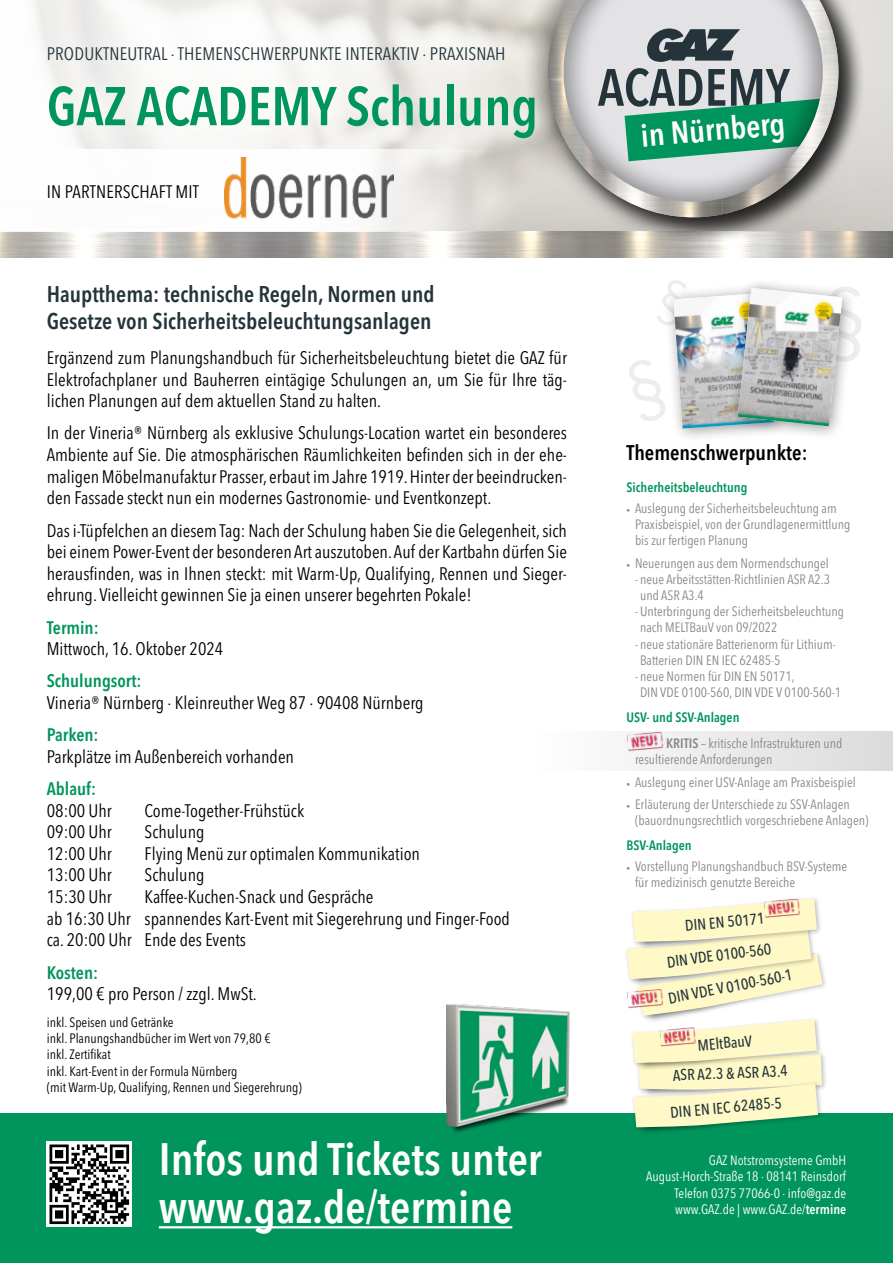
<style>
.page{position:relative;width:893px;height:1263px;background:#fff}
.page>*{position:absolute;margin:0;border:0;box-sizing:border-box;transform-origin:0 0}
.t1{font:600 condensed 54px "Avenir Next LT Pro";color:#00955c}
.t2{font:600 condensed 45px "Avenir Next LT Pro";color:#fff}
.t3{font:600 condensed 31.5px "Avenir Next LT Pro";color:#fff}
.t4{font:600 condensed 22.5px/27px "Avenir Next LT Pro";color:#24343a}
.t5{font:600 condensed 21px "Avenir Next LT Pro";color:#000}
.t6{font:condensed 18px/21.6px "Avenir Next LT Pro";color:#000}
.t7{font:condensed 18px "Avenir Next LT Pro";letter-spacing:.01em;color:#24343a}
.t8{font:500 condensed 15.45px "Avenir Next LT Pro";color:#24343a}
.t9{font:condensed 13.5px/16.2px "Avenir Next LT Pro";color:#878787}
.t10{font:condensed 13.5px/16.2px "Avenir Next LT Pro";color:#000}
.t11{font:condensed 13.5px/16.2px "Avenir Next LT Pro";color:#fff;text-align:right}
.t12{font:600 condensed 13.5px "Avenir Next LT Pro";color:#00955c}
.s1{font-weight:600;color:#00955c}
.s2{font-size:7.5px}
.s3{font-weight:600}
</style>
<div class="page">
<div style="left:535px;top:731px;width:358px;height:39px;background:linear-gradient(to right,#fefefe,#dbdbdb)"></div>
<svg style="left:25px;top:0;width:842px;height:231px"></svg>
<img style="left:0;top:231px;width:893px;height:26px">
<img style="left:627px;top:731px;width:36px;height:20px">
<svg style="left:25px;top:24px;width:496px;height:137px;fill:#f6f5f3"></svg>
<div style="left:0;top:1113px;width:893px;height:150px;background:#00955c"></div>
<svg style="left:47px;top:1142px;width:85px;height:85px"></svg>
<svg style="left:50px;top:1144px;width:79px;height:80px;background:#828282"></svg>
<div style="left:636px;top:1051px;width:192px;height:44px;background:#000;opacity:.25"></div>
<div style="left:635px;top:951px;width:194px;height:70px;background:#000;opacity:.25"></div>
<div style="left:631px;top:1081px;width:193px;height:52px;background:#000;opacity:.25"></div>
<svg style="left:626px;top:898px;width:197px;height:229px"></svg>
<img style="left:764px;top:898px;width:36px;height:20px">
<img style="left:659px;top:1027px;width:37px;height:20px">
<img style="left:627px;top:989px;width:36px;height:20px">
<div style="left:521px;top:0;width:344px;height:244px;background:#000;opacity:.75"></div>
<svg style="left:548px;top:0;width:290px;height:217px;background:#92b2a9"></svg>
<img style="left:548px;top:0;width:37px;height:79px">
<img style="left:578px;top:160px;width:144px;height:57px">
<img style="left:548px;top:79px;width:50px;height:81px">
<img style="left:801px;top:0;width:37px;height:79px">
<img style="left:722px;top:160px;width:87px;height:54px">
<img style="left:788px;top:79px;width:50px;height:81px">
<div style="left:663px;top:282px;width:125px;height:161px;background:#000;opacity:.4"></div>
<div style="left:727px;top:277px;width:130px;height:164px;background:#000;opacity:.4"></div>
<img style="left:673px;top:288px;width:169px;height:141px">
<img style="left:738px;top:288px;width:104px;height:138px">
<img style="left:446px;top:1004px;width:124px;height:129px">
<svg style="left:0;top:149px;width:514px;height:83px"></svg>
<svg style="left:191px;top:128px;width:233px;height:122px;fill:#f2f1ef"></svg>
<img style="left:224px;top:158px;width:170px;height:83px">
<div style="left:23px;top:158px;width:200px;height:67px;background:#fff"></div>
<hr style="left:159px;top:1226px;width:353px;height:2px;background:#fff">
<p class="t7" style="left:47px;top:43px;width:460px">PRODUKTNEUTRAL · THEMENSCHWERPUNKTE INTERAKTIV · PRAXISNAH</p>
<p class="t1" style="left:47px;top:73px;width:493px">GAZ ACADEMY Schulung</p>
<p class="t6" style="left:47px;top:181px;width:154px">IN PARTNERSCHAFT MIT</p>
<p class="t4" style="left:47px;top:280px;width:389px">Hauptthema: technische Regeln, Normen und<br>Gesetze von Sicherheitsbeleuchtungsanlagen</p>
<p class="t6" style="left:47px;top:347px;width:522px;text-align:justify">Ergänzend zum Planungshandbuch für Sicherheitsbeleuchtung bietet die GAZ für Elektrofachplaner und Bauherren eintägige Schulungen an, um Sie für Ihre täg&shy;lichen Planungen auf dem aktuellen Stand zu halten.</p>
<p class="t6" style="left:47px;top:422px;width:522px;text-align:justify">In der Vineria® Nürnberg als exklusive Schulungs-Location wartet ein besonderes Ambiente auf Sie. Die atmosphärischen Räumlichkeiten befinden sich in der ehe&shy;maligen Möbelmanufaktur Prasser, erbaut im Jahre 1919. Hinter der beeindrucken&shy;den Fassade steckt nun ein modernes Gastronomie- und Eventkonzept.</p>
<p class="t6" style="left:47px;top:519px;width:522px;text-align:justify">Das i-Tüpfelchen an diesem Tag: Nach der Schulung haben Sie die Gelegenheit, sich bei einem Power-Event der besonderen Art auszutoben. Auf der Kartbahn dürfen Sie herausfinden, was in Ihnen steckt: mit Warm-Up, Qualifying, Rennen und Sieger&shy;ehrung. Vielleicht gewinnen Sie ja einen unserer begehrten Pokale!</p>
<p class="t6" style="left:47px;top:616px;width:178px"><span class="s1">Termin:<br></span>Mittwoch, 16. Oktober 2024</p>
<p class="t6" style="left:47px;top:670px;width:378px"><span class="s1">Schulungsort:<br></span>Vineria® Nürnberg · Kleinreuther Weg 87 · 90408 Nürnberg</p>
<p class="t6" style="left:47px;top:724px;width:249px"><span class="s1">Parken:<br></span>Parkplätze im Außenbereich vorhanden</p>
<p class="t6" style="left:47px;top:778px;width:67px"><span class="s1">Ablauf:<br></span>08:00 Uhr</p>
<p class="t6" style="left:145px;top:799px;width:161px">Come-Together-Frühstück</p>
<p class="t6" style="left:47px;top:821px;width:67px">09:00 Uhr</p>
<p class="t6" style="left:145px;top:821px;width:61px">Schulung</p>
<p class="t6" style="left:47px;top:843px;width:67px">12:00 Uhr</p>
<p class="t6" style="left:145px;top:843px;width:277px">Flying Menü zur optimalen Kommunikation</p>
<p class="t6" style="left:47px;top:864px;width:67px">13:00 Uhr</p>
<p class="t6" style="left:145px;top:864px;width:61px">Schulung</p>
<p class="t6" style="left:47px;top:886px;width:67px">15:30 Uhr</p>
<p class="t6" style="left:47px;top:886px;width:465px;text-indent:98px">Kaffee-Kuchen-Snack und Gespräche<br>ab 16:30 Uhr spannendes Kart-Event mit Siegerehrung und Finger-Food ca. 20:00 Uhr Ende des Events</p>
<p class="t6" style="left:47px;top:961px;width:212px"><span class="s1">Kosten:<br></span>199,00 € pro Person / zzgl. MwSt.</p>
<p class="t10" style="left:47px;top:1014px;width:257px">inkl. Speisen und Getränke<br>inkl. Planungshandbücher im Wert von 79,80 €<br>inkl. Zertifikat<br>inkl. Kart-Event in der Formula Nürnberg<br>(mit Warm-Up, Qualifying, Rennen und Siegerehrung)</p>
<p class="t2" style="left:159px;top:1132px;width:384px">Infos und Tickets unter</p>
<p class="t2" style="left:159px;top:1180px;width:355px">www.gaz.de/termine</p>
<p class="t3" style="left:639px;top:117px;width:146px;rotate:-5deg">in Nürnberg</p>
<p class="t5" style="left:626px;top:440px;width:183px">Themenschwerpunkte:</p>
<p class="t12" style="left:626px;top:479px;width:122px">Sicherheitsbeleuchtung</p>
<p class="t9" style="left:635px;top:500px;width:217px;text-indent:-9px"><span class="s2">•</span> Auslegung der Sicherheitsbeleuchtung am<br>Praxisbeispiel, von der Grundlagenermittlung bis zur fertigen Planung</p>
<p class="t9" style="left:626px;top:555px;width:204px"><span class="s2">•</span> Neuerungen aus dem Normendschungel</p>
<p class="t9" style="left:640px;top:571px;width:192px;text-indent:-5px">- neue Arbeitsstätten-Richtlinien ASR A2.3 und ASR A3.4</p>
<p class="t9" style="left:640px;top:603px;width:206px;text-indent:-5px">- Unterbringung der Sicherheitsbeleuchtung nach MELTBauV von 09/2022</p>
<p class="t9" style="left:640px;top:636px;width:197px;text-indent:-5px">- neue stationäre Batterienorm für Lithium-<br>Batterien DIN EN IEC 62485-5</p>
<p class="t9" style="left:640px;top:668px;width:203px;text-indent:-5px">- neue Normen für DIN EN 50171,<br>DIN VDE 0100-560, DIN VDE V 0100-560-1</p>
<p class="t12" style="left:626px;top:709px;width:114px">USV- und SSV-Anlagen</p>
<p class="t9" style="left:635px;top:735px;width:209px;text-indent:31px"><span class="s3">KRITIS</span> – kritische Infrastrukturen und resultierende Anforderungen</p>
<p class="t9" style="left:626px;top:774px;width:231px"><span class="s2">•</span> Auslegung einer USV-Anlage am Praxisbeispiel</p>
<p class="t9" style="left:635px;top:796px;width:235px;text-indent:-9px"><span class="s2">•</span> Erläuterung der Unterschiede zu SSV-Anlagen (bauordnungsrechtlich vorgeschriebene Anlagen)</p>
<p class="t12" style="left:626px;top:837px;width:67px">BSV-Anlagen</p>
<p class="t9" style="left:635px;top:858px;width:214px;text-indent:-9px"><span class="s2">•</span> Vorstellung Planungshandbuch BSV-Systeme für medizinisch genutzte Bereiche</p>
<p class="t8" style="left:684px;top:916px;width:81px;rotate:-5deg">DIN EN 50171</p>
<p class="t8" style="left:666px;top:952px;width:107px;rotate:-7deg">DIN VDE 0100-560</p>
<p class="t8" style="left:667px;top:989px;width:127px;rotate:-11deg">DIN VDE V 0100-560-1</p>
<p class="t8" style="left:697px;top:1036px;width:56px;rotate:-5deg">MEltBauV</p>
<p class="t8" style="left:672px;top:1066px;width:117px;rotate:-2deg">ASR A2.3 &amp; ASR A3.4</p>
<p class="t8" style="left:669px;top:1103px;width:113px;rotate:-5deg">DIN EN IEC 62485-5</p>
<p class="t11" style="left:709px;top:1152px;width:139px">GAZ Notstromsysteme GmbH</p>
<p class="t11" style="left:646px;top:1168px;width:202px">August-Horch-Straße 18 · 08141 Reinsdorf<br>Telefon 0375 77066-0 · info@gaz.de</p>
<p class="t11" style="left:675px;top:1201px;width:172px">www.GAZ.de | www.GAZ.de/<span class="s3">termine</span></p>
</div>
